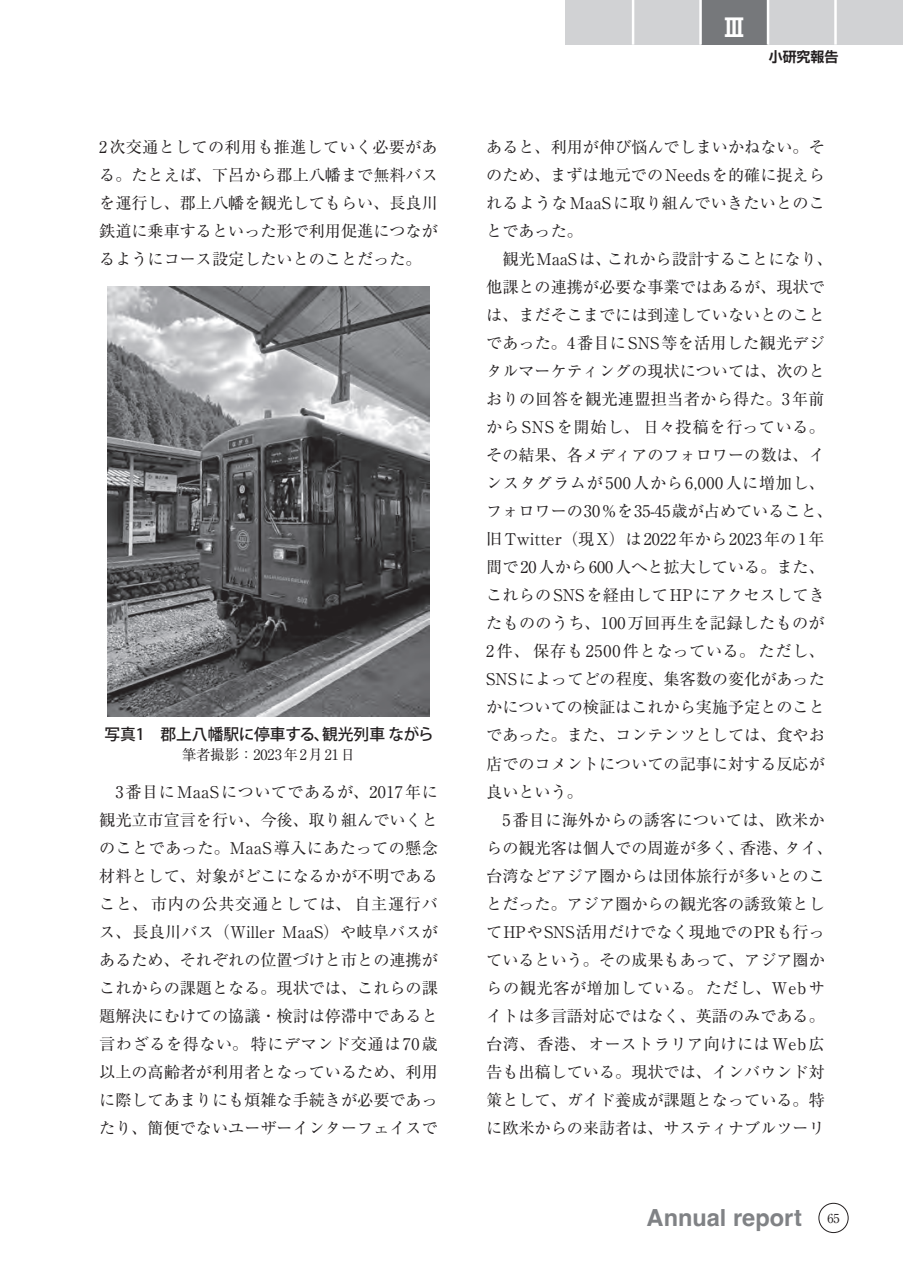
<style>
.page{position:relative;width:903px;height:1275px;background:#fff}
.page>*{position:absolute;margin:0;border:0;box-sizing:border-box;transform-origin:0 0}
.t1{font:700 24.85px "Shin Go Pro De";color:#fff}
.t2{font:700 23.62px "Helvetica";color:#808285}
.t3{font:16.1px/28px "Ryumin Pr 6 N";color:#231f20;text-align:justify}
.t4{font:500 15.75px "Koz Go Pr 6 N";color:#231f20}
.t5{font:14.17px "Ryumin Pr 6 N";color:#231f20}
.t6{font:700 14px "Shin Go Pro De";color:#231f20}
</style>
<div class="page">
<div style="left:819px;top:1203px;width:29px;height:30px;border:1px solid #231f20;border-radius:50%"></div>
<div style="left:835px;top:0;width:68px;height:45px;background:#d1d2d4"></div>
<div style="left:700px;top:0;width:68px;height:45px;background:#76787b"></div>
<div style="left:633px;top:0;width:67px;height:45px;background:#d1d2d4"></div>
<div style="left:768px;top:0;width:67px;height:45px;background:#d1d2d4"></div>
<div style="left:566px;top:0;width:67px;height:45px;background:#d1d2d4"></div>
<hr style="left:632px;top:0;width:2px;height:45px;background:#fff">
<hr style="left:699px;top:0;width:3px;height:45px;background:#fff">
<hr style="left:834px;top:0;width:3px;height:45px;background:#fff">
<hr style="left:767px;top:0;width:2px;height:45px;background:#fff">
<img style="left:107px;top:287px;width:323px;height:429px">
<p class="t3" style="left:99px;top:132px;width:340px">2次交通としての利用も推進していく必要がある。たとえば、下呂から郡上八幡まで無料バスを運行し、郡上八幡を観光してもらい、長良川鉄道に乗車するといった形で利用促進につながるようにコース設定したいとのことだった。</p>
<p class="t4" style="left:104px;top:725px;width:331px">写真1　郡上八幡駅に停車する、観光列車 ながら</p>
<p class="t5" style="left:182px;top:743px;width:174px">筆者撮影：2023年2月21日</p>
<p class="t3" style="left:99px;top:777px;width:340px;text-indent:16px">3番目にMaaSについてであるが、2017年に観光立市宣言を行い、今後、取り組んでいくとのことであった。MaaS導入にあたっての懸念材料として、対象がどこになるかが不明であること、市内の公共交通としては、自主運行バス、長良川バス（Willer MaaS）や岐阜バスがあるため、それぞれの位置づけと市との連携がこれからの課題となる。現状では、これらの課題解決にむけての協議・検討は停滞中であると言わざるを得ない。特にデマンド交通は70歳以上の高齢者が利用者となっているため、利用に際してあまりにも煩雑な手続きが必要であったり、簡便でないユーザーインターフェイスで</p>
<h1 class="t1" style="left:722px;top:7px;width:26px">Ⅲ</h1>
<p class="t6" style="left:769px;top:46px;width:71px">小研究報告</p>
<p class="t3" style="left:486px;top:132px;width:340px">あると、利用が伸び悩んでしまいかねない。そのため、まずは地元でのNeedsを的確に捉えられるようなMaaSに取り組んでいきたいとのことであった。</p>
<p class="t3" style="left:486px;top:244px;width:348px;text-align:left;text-indent:16px">観光MaaSは、これから設計することになり、他課との連携が必要な事業ではあるが、現状では、まだそこまでには到達していないとのことであった。4番目にSNS等を活用した観光デジタルマーケティングの現状については、次のとおりの回答を観光連盟担当者から得た。3年前からSNSを開始し、日々投稿を行っている。その結果、各メディアのフォロワーの数は、インスタグラムが500人から6,000人に増加し、フォロワーの30％を35-45歳が占めていること、旧Twitter（現X）は2022年から2023年の1年間で20人から600人へと拡大している。また、これらのSNSを経由してHPにアクセスしてきたもののうち、100万回再生を記録したものが<br>2件、保存も2500件となっている。ただし、<br>SNSによってどの程度、集客数の変化があったかについての検証はこれから実施予定とのことであった。また、コンテンツとしては、食やお店でのコメントについての記事に対する反応が良いという。</p>
<p class="t3" style="left:486px;top:805px;width:348px;text-align:center">5番目に海外からの誘客については、欧米か<br>らの観光客は個人での周遊が多く、香港、タイ、台湾などアジア圏からは団体旅行が多いとのことだった。アジア圏からの観光客の誘致策としてHPやSNS活用だけでなく現地でのPRも行っているという。その成果もあって、アジア圏からの観光客が増加している。ただし、Webサイトは多言語対応ではなく、英語のみである。台湾、香港、オーストラリア向けにはWeb広告も出稿している。現状では、インバウンド対策として、ガイド養成が課題となっている。特に欧米からの来訪者は、サスティナブルツーリ</p>
<h2 class="t2" style="left:647px;top:1204px;width:195px">Annual report <sup>65</sup></h2>
</div>
